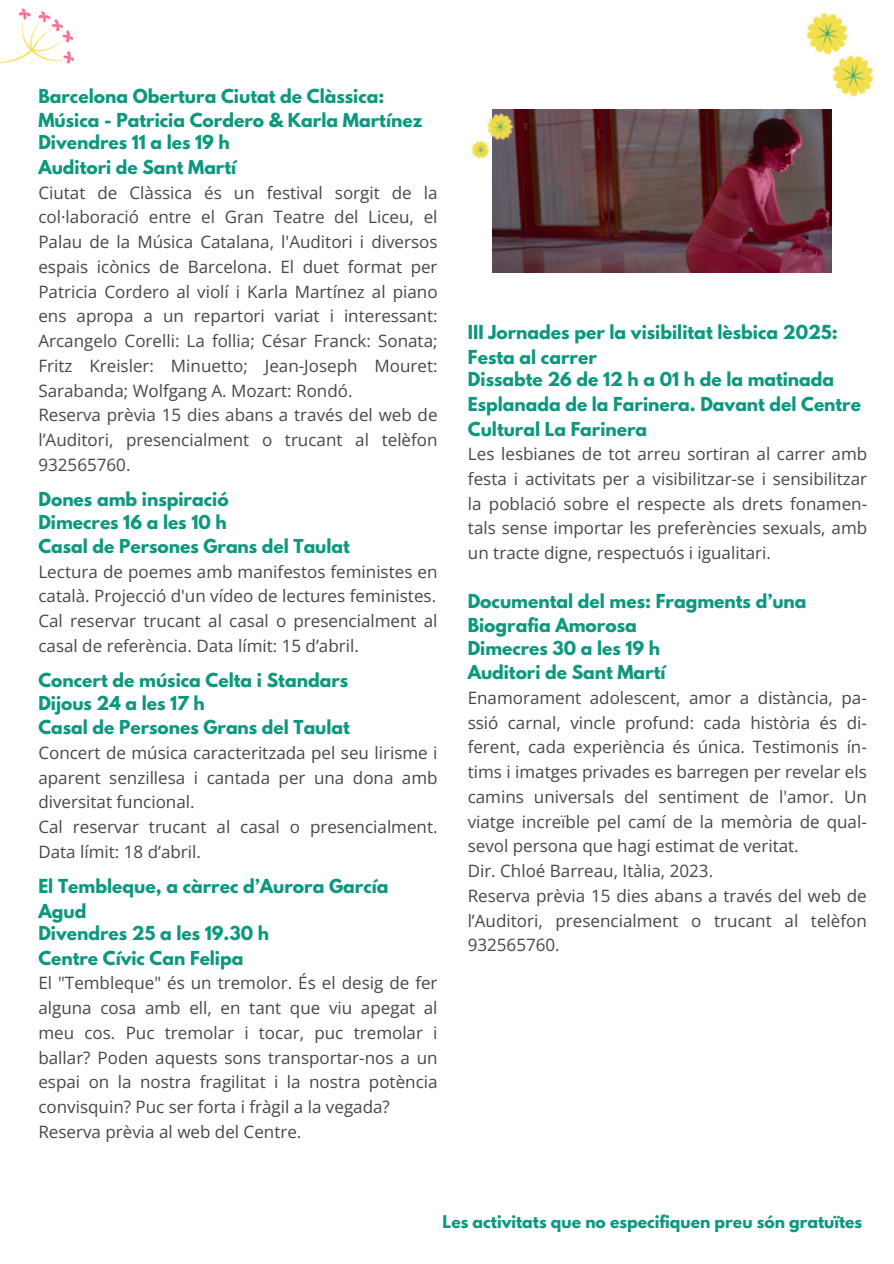
<style>
.page{position:relative;width:894px;height:1264px;background:#fff}
.page>*{position:absolute;margin:0;border:0;box-sizing:border-box;transform-origin:0 0}
.t1{font:17.1px/24.8px "Open Sans";color:#474747}
.t2{font:700 17.1px/24.8px "League Spartan";color:#0b987e}
.t3{font:700 15.6px "League Spartan";color:#0b987e}
</style>
<div class="page">
<img style="left:0;top:8px;width:74px;height:56px">
<img style="left:832px;top:54px;width:42px;height:43px">
<img style="left:806px;top:12px;width:43px;height:44px">
<img style="left:492px;top:110px;width:339px;height:163px">
<img style="left:487px;top:110px;width:31px;height:36px">
<img style="left:470px;top:138px;width:23px;height:25px">
<p class="t2" style="left:38px;top:85px;width:385px">Barcelona Obertura Ciutat de Clàssica:<br>Música - Patricia Cordero &amp; Karla Martínez</p>
<p class="t2" style="left:38px;top:132px;width:199px">Divendres 11 a les 19 h<br>Auditori de Sant Martí</p>
<p class="t1" style="left:38px;top:180px;width:400px">Ciutat de Clàssica és un festival sorgit de la col·laboració entre el Gran Teatre del Liceu, el Palau de la Música Catalana, l'Auditori i diversos espais icònics de Barcelona. El duet format per Patricia Cordero al violí i Karla Martínez al piano ens apropa a un repartori variat i interessant:<br>Arcangelo Corelli: La follia; César Franck: Sonata; Fritz Kreisler: Minuetto; Jean-Joseph Mouret:<br>Sarabanda; Wolfgang A. Mozart: Rondó.<br>Reserva prèvia 15 dies abans a través del web de l’Auditori, presencialment o trucant al telèfon 932565760.</p>
<p class="t2" style="left:38px;top:489px;width:192px">Dones amb inspiració</p>
<h1 class="t2" style="left:38px;top:511px;width:313px">Dimecres 16 a les 10 h<br>Casal de Persones Grans del Taulat</h1>
<p class="t1" style="left:38px;top:558px;width:400px;text-align:justify">Lectura de poemes amb manifestos feministes en català. Projecció d'un vídeo de lectures feministes.<br>Cal reservar trucant al casal o presencialment al casal de referència. Data límit: 15 d’abril.</p>
<h1 class="t2" style="left:38px;top:670px;width:311px">Concert de música Celta i Standars</h1>
<h1 class="t2" style="left:38px;top:692px;width:313px">Dijous 24 a les 17 h<br>Casal de Persones Grans del Taulat</h1>
<p class="t1" style="left:38px;top:739px;width:400px">Concert de música caracteritzada pel seu lirisme i aparent senzillesa i cantada per una dona amb diversitat funcional.<br>Cal reservar trucant al casal o presencialment.<br>Data límit: 18 d’abril.</p>
<h1 class="t2" style="left:38px;top:876px;width:351px">El Tembleque, a càrrec d’Aurora García<br>Agud</h1>
<h1 class="t2" style="left:38px;top:923px;width:232px">Divendres 25 a les 19.30 h<br>Centre Cívic Can Felipa</h1>
<p class="t1" style="left:38px;top:970px;width:400px">El "Tembleque" és un tremolor. És el desig de fer alguna cosa amb ell, en tant que viu apegat al meu cos. Puc tremolar i tocar, puc tremolar i ballar? Poden aquests sons transportar-nos a un espai on la nostra fragilitat i la nostra potència convisquin? Puc ser forta i fràgil a la vegada?<br>Reserva prèvia al web del Centre.</p>
<h1 class="t2" style="left:468px;top:322px;width:371px">III Jornades per la visibilitat lèsbica 2025:<br>Festa al carrer</h1>
<h1 class="t2" style="left:468px;top:369px;width:394px">Dissabte 26 de 12 h a 01 h de la matinada<br>Esplanada de la Farinera. Davant del Centre<br>Cultural La Farinera</h1>
<p class="t1" style="left:468px;top:441px;width:400px;text-align:justify">Les lesbianes de tot arreu sortiran al carrer amb festa i activitats per a visibilitzar-se i sensibilitzar la població sobre el respecte als drets fonamen&shy;tals sense importar les preferències sexuals, amb un tracte digne, respectuós i igualitari.</p>
<p class="t2" style="left:467px;top:590px;width:340px">Documental del mes: Fragments d’una<br>Biografia Amorosa</p>
<p class="t2" style="left:467px;top:637px;width:199px">Dimecres 30 a les 19 h<br>Auditori de Sant Martí</p>
<p class="t1" style="left:467px;top:684px;width:400px">Enamorament adolescent, amor a distància, pa&shy;ssió carnal, vincle profund: cada història és di&shy;ferent, cada experiència és única. Testimonis ín&shy;tims i imatges privades es barregen per revelar els camins universals del sentiment de l'amor. Un viatge increïble pel camí de la memòria de qual&shy;sevol persona que hagi estimat de veritat.<br>Dir. Chloé Barreau, Itàlia, 2023.<br>Reserva prèvia 15 dies abans a través del web de l’Auditori, presencialment o trucant al telèfon 932565760.</p>
<h1 class="t3" style="left:442px;top:1213px;width:421px">Les activitats que no especifiquen preu són gratuïtes</h1>
</div>
